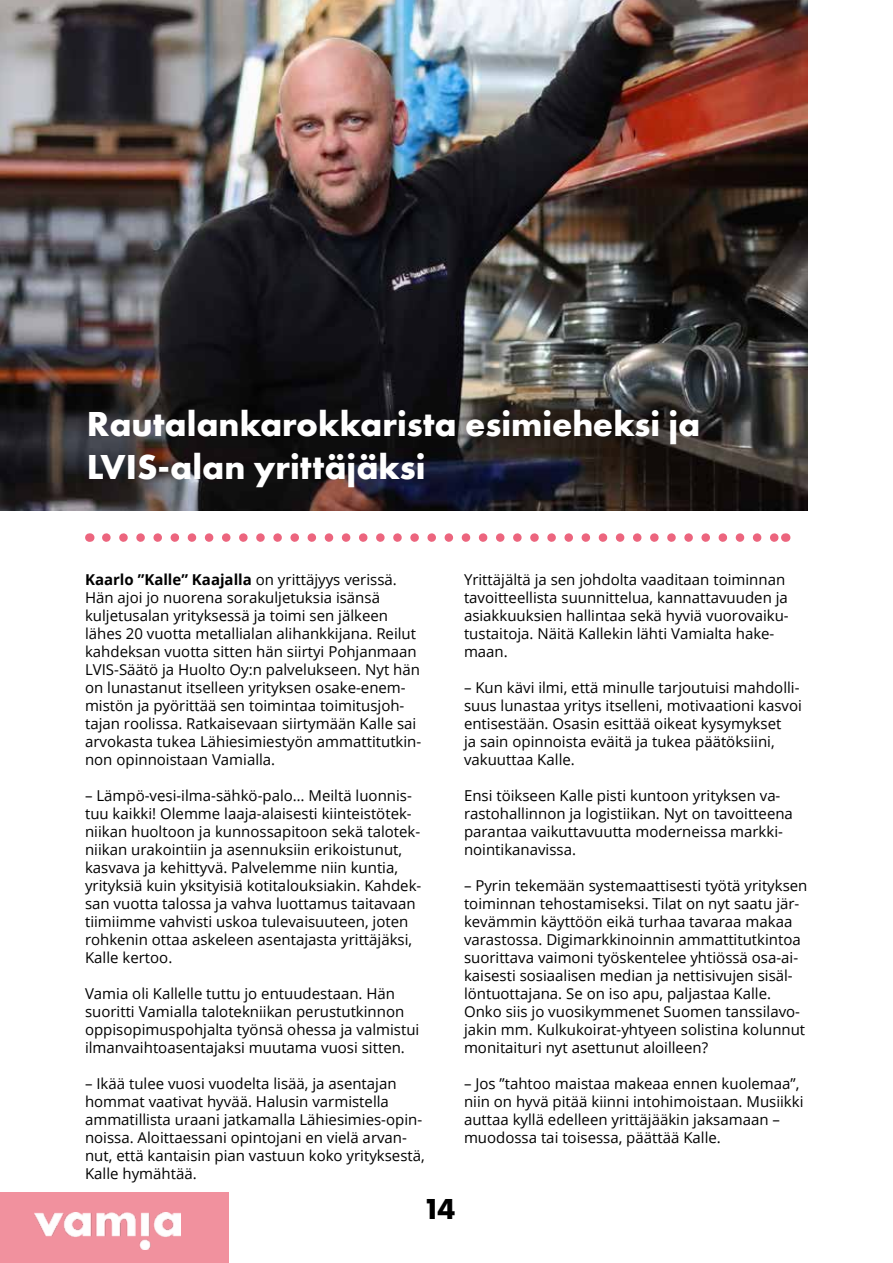
<style>
.page{position:relative;width:893px;height:1263px;background:#fff}
.page>*{position:absolute;margin:0;border:0;box-sizing:border-box;transform-origin:0 0}
.t1{font:700 36px/43.2px "Futura PT";color:#fff}
.t2{font:700 30px "Futura PT";color:#000}
.t3{font:15px/18px "Open Sans";color:#000}
.s1{font-weight:700}
</style>
<div class="page">
<div style="left:0;top:1193px;width:228px;height:70px;background:#f1919e"></div>
<img style="left:35px;top:1212px;width:146px;height:37px">
<svg style="left:106px;top:533px;width:671px;height:9px"></svg>
<img style="left:0;top:0;width:808px;height:510px">
<h1 class="t1" style="left:87px;top:401px;width:615px">Rautalankarokkarista esimieheksi ja<br>LVIS-alan yrittäjäksi</h1>
<p class="t3" style="left:85px;top:570px;width:338px"><span class="s1">Kaarlo ”Kalle” Kaajalla</span> on yrittäjyys verissä.<br>Hän ajoi jo nuorena sorakuljetuksia isänsä kuljetusalan yrityksessä ja toimi sen jälkeen lähes 20 vuotta metallialan alihankkijana. Reilut kahdeksan vuotta sitten hän siirtyi Pohjanmaan LVIS-Säätö ja Huolto Oy:n palvelukseen. Nyt hän on lunastanut itselleen yrityksen osake-enem&shy;mistön ja pyörittää sen toimintaa toimitusjoh&shy;tajan roolissa. Ratkaisevaan siirtymään Kalle sai arvokasta tukea Lähiesimiestyön ammattitutkin&shy;non opinnoistaan Vamialla.</p>
<p class="t3" style="left:85px;top:786px;width:338px">– Lämpö-vesi-ilma-sähkö-palo… Meiltä luonnis&shy;tuu kaikki! Olemme laaja-alaisesti kiinteistötek&shy;niikan huoltoon ja kunnossapitoon sekä talotek&shy;niikan urakointiin ja asennuksiin erikoistunut, kasvava ja kehittyvä. Palvelemme niin kuntia, yrityksiä kuin yksityisiä kotitalouksiakin. Kahdek&shy;san vuotta talossa ja vahva luottamus taitavaan tiimiimme vahvisti uskoa tulevaisuuteen, joten rohkenin ottaa askeleen asentajasta yrittäjäksi, Kalle kertoo.</p>
<p class="t3" style="left:85px;top:984px;width:336px">Vamia oli Kallelle tuttu jo entuudestaan. Hän suoritti Vamialla talotekniikan perustutkinnon oppisopimuspohjalta työnsä ohessa ja valmistui ilmanvaihtoasentajaksi muutama vuosi sitten.</p>
<p class="t3" style="left:85px;top:1074px;width:341px">– Ikää tulee vuosi vuodelta lisää, ja asentajan hommat vaativat hyvää. Halusin varmistella ammatillista uraani jatkamalla Lähiesimies-opin&shy;noissa. Aloittaessani opintojani en vielä arvan&shy;nut, että kantaisin pian vastuun koko yrityksestä, Kalle hymähtää.</p>
<h2 class="t2" style="left:423px;top:1189px;width:34px">14</h2>
<p class="t3" style="left:464px;top:570px;width:326px">Yrittäjältä ja sen johdolta vaaditaan toiminnan tavoitteellista suunnittelua, kannattavuuden ja asiakkuuksien hallintaa sekä hyviä vuorovaiku&shy;tustaitoja. Näitä Kallekin lähti Vamialta hake&shy;maan.</p>
<p class="t3" style="left:464px;top:678px;width:339px">– Kun kävi ilmi, että minulle tarjoutuisi mahdolli&shy;suus lunastaa yritys itselleni, motivaationi kasvoi entisestään. Osasin esittää oikeat kysymykset<br>ja sain opinnoista eväitä ja tukea päätöksiini, vakuuttaa Kalle.</p>
<p class="t3" style="left:464px;top:786px;width:330px">Ensi töikseen Kalle pisti kuntoon yrityksen va&shy;rastohallinnon ja logistiikan. Nyt on tavoitteena parantaa vaikuttavuutta moderneissa markki&shy;nointikanavissa.</p>
<p class="t3" style="left:464px;top:876px;width:345px">– Pyrin tekemään systemaattisesti työtä yrityksen toiminnan tehostamiseksi. Tilat on nyt saatu jär&shy;kevämmin käyttöön eikä turhaa tavaraa makaa varastossa. Digimarkkinoinnin ammattitutkintoa suorittava vaimoni työskentelee yhtiössä osa-ai&shy;kaisesti sosiaalisen median ja nettisivujen sisäl&shy;löntuottajana. Se on iso apu, paljastaa Kalle.<br>Onko siis jo vuosikymmenet Suomen tanssilavo&shy;jakin mm. Kulkukoirat-yhtyeen solistina kolunnut monitaituri nyt asettunut aloilleen?</p>
<p class="t3" style="left:464px;top:1074px;width:341px">– Jos ”tahtoo maistaa makeaa ennen kuolemaa”, niin on hyvä pitää kiinni intohimoistaan. Musiikki auttaa kyllä edelleen yrittäjääkin jaksamaan – muodossa tai toisessa, päättää Kalle.</p>
</div>
